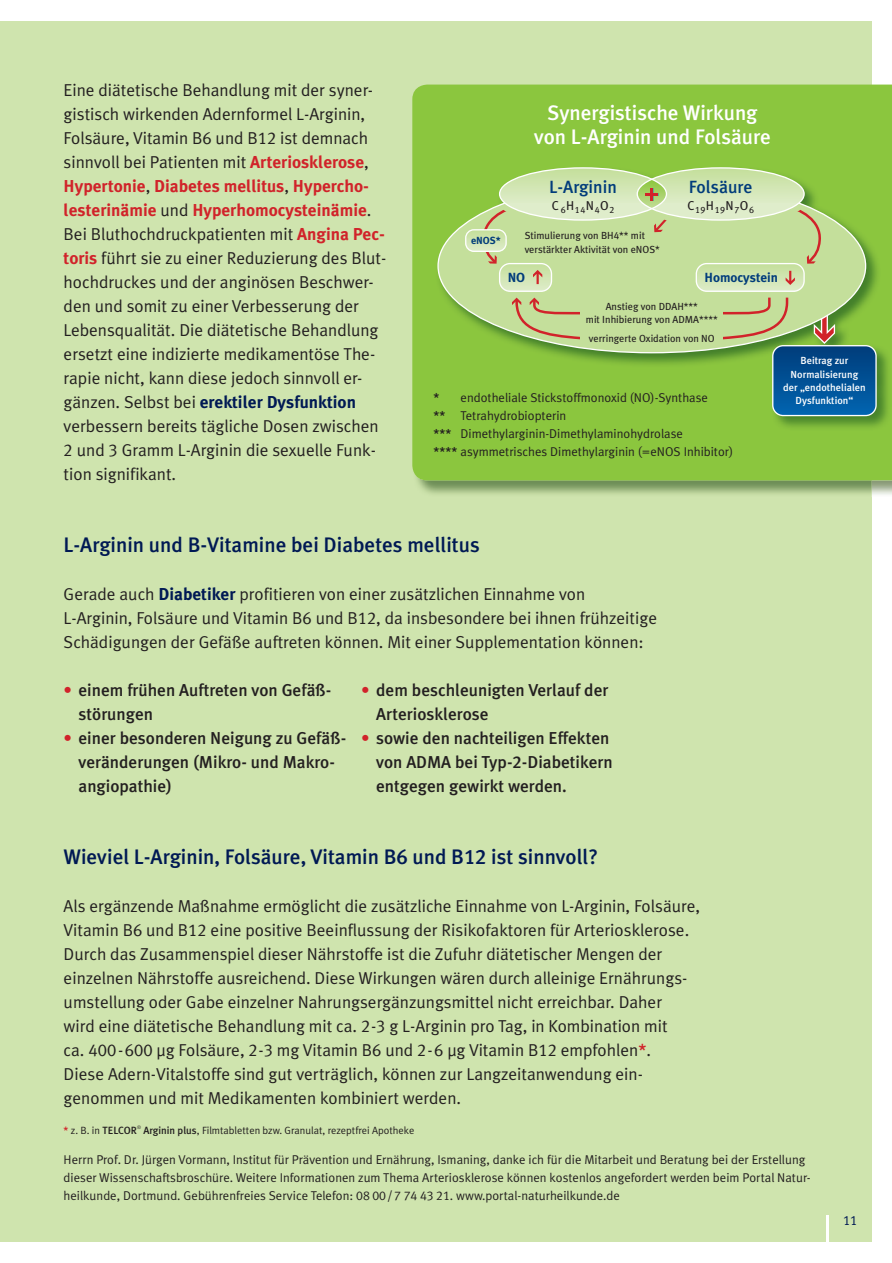
<style>
.page{position:relative;width:892px;height:1263px;background:#fff}
.page>*{position:absolute;margin:0;border:0;box-sizing:border-box;transform-origin:0 0}
.t1{font:500 21px "Meta Plus";color:#001954}
.t2{font:500 21px/24px "Meta Plus";color:#fff;text-align:center}
.t3{font:500 17.7px "Meta Plus";color:#013c7b}
.t4{font:17.25px/24px "Meta Plus Normal";color:#231f20}
.t5{font:500 17.25px/24px "Meta Plus";color:#231f20}
.t6{font:700 17.25px/24px "Meta Plus";color:#d1232a}
.t7{font:700 17.25px "Meta Plus";color:#001954}
.t8{font:13.5px "Meta Plus Normal Caps";color:#001954}
.t9{font:700 13.2px "Meta Plus";color:#013c7b}
.t10{font:12.75px/18px "Meta Plus Normal";color:#231f20}
.t11{font:10.5px "Meta Plus Normal";color:#231f20}
.t12{font:10.35px/13.2px "Meta Plus";color:#231f20;text-align:center}
.t13{font:500 10.35px/13.2px "Meta Plus";color:#fff;text-align:center}
.t14{font:700 10.35px "Meta Plus";color:#013c7b}
.t15{font:9.15px "Meta Plus Book Caps";color:#231f20}
.s1{font-family:"Meta Plus Normal Caps"}
.s2{font-family:"Meta Plus";font-weight:700;color:#d1232a}
.s3{font-family:"Meta Plus Normal";font-weight:400;color:#231f20}
.s4{font-family:"Meta Plus Book Caps"}
.s5{font-family:"Meta Plus";font-weight:500}
.s6{font-family:"Meta Plus";font-weight:700;color:#001954}
.s7{color:#d1232a}
.s8{font-family:"Meta Plus Medium Caps";font-weight:400}
.s9{font-family:"Meta Plus";font-weight:500;color:#d1232a}
</style>
<div class="page">
<div style="left:0;top:22px;width:872px;height:1220px;background:#cfe4ae"></div>
<img style="left:417px;top:480px;width:455px;height:17px">
<div style="left:412px;top:85px;width:480px;height:395px;background:#8bc63e"></div>
<img style="left:436px;top:166px;width:455px;height:265px">
<div style="left:438px;top:179px;width:428px;height:174px;background:#c4df9b;border-radius:50%"></div>
<div style="left:465px;top:229px;width:42px;height:23px;border:1px solid #fff;border-radius:8px"></div>
<svg style="left:466px;top:168px;width:410px;height:248px"></svg>
<hr style="left:827px;top:1215px;width:2px;height:48px;background:#fff">
<p class="t4" style="left:64px;top:80px;width:311px">Eine diätetische Behandlung mit der syner&shy;gistisch wirkenden Adernformel L-Arginin, Folsäure, Vitamin B<span class="s1">6</span> und B<span class="s1">12</span> ist demnach sinnvoll bei Patienten mit <span class="s2">Arteriosklerose</span>,</p>
<p class="t6" style="left:64px;top:176px;width:309px">Hypertonie<span class="s3">,</span> Diabetes mellitus<span class="s3">,</span> Hypercho&shy;lesterinämie <span class="s3">und</span> Hyperhomocysteinämie<span class="s3">.</span></p>
<p class="t4" style="left:64px;top:224px;width:324px">Bei Bluthochdruckpatienten mit <span class="s2">Angina Pec&shy;toris</span> führt sie zu einer Reduzierung des Blut&shy;hochdruckes und der anginösen Beschwer&shy;den und somit zu einer Verbesserung der Lebensqualität. Die diätetische Behandlung ersetzt eine indizierte medikamentöse The&shy;rapie nicht, kann diese jedoch sinnvoll er-</p>
<p class="t7" style="left:64px;top:396px;width:294px"><span class="s3">gänzen. Selbst bei</span> erektiler Dysfunktion</p>
<p class="t4" style="left:64px;top:416px;width:317px">verbessern bereits tägliche Dosen zwischen<br><span class="s1">2</span> und <span class="s1">3</span> Gramm L-Arginin die sexuelle Funk&shy;tion signifikant.</p>
<p class="t2" style="left:534px;top:103px;width:238px">Synergistische Wirkung von L-Arginin und Folsäure</p>
<p class="t14" style="left:471px;top:237px;width:31px">eNOS*</p>
<p class="t3" style="left:549px;top:180px;width:69px">L-Arginin</p>
<p class="t3" style="left:689px;top:180px;width:65px">Folsäure</p>
<p class="t15" style="left:552px;top:204px;width:64px"><sup>C</sup> 6<sup>H</sup>14<sup>N</sup>4<sup>O</sup>2</p>
<p class="t15" style="left:687px;top:204px;width:68px"><sup>C</sup>19<sup>H</sup>19<sup>N</sup>7<sup>O</sup>6</p>
<p class="t12" style="left:525px;top:230px;width:137px;text-align:left">Stimulierung von BH<span class="s4">4</span>** mit verstärkter Aktivität von eNOS*</p>
<p class="t9" style="left:508px;top:272px;width:19px">NO</p>
<p class="t9" style="left:704px;top:272px;width:75px">Homocystein</p>
<p class="t12" style="left:586px;top:301px;width:133px">Anstieg von DDAH***<br>mit Inhibierung von ADMA****</p>
<p class="t12" style="left:589px;top:332px;width:127px">verringerte Oxidation von NO</p>
<p class="t10" style="left:434px;top:390px;width:301px"><span class="s5">*</span> endotheliale Stickstoffmonoxid (NO)-Synthase<br><span class="s5">**</span> Tetrahydrobiopterin<br><span class="s5">***</span> Dimethylarginin-Dimethylaminohydrolase<br><span class="s5">****</span> asymmetrisches Dimethylarginin (=eNOS Inhibitor)</p>
<p class="t13" style="left:783px;top:355px;width:84px">Beitrag zur<br>Normalisierung der „endothelialen<br>Dysfunktion“</p>
<p class="t1" style="left:64px;top:537px;width:418px">L-Arginin und B-Vitamine bei Diabetes mellitus</p>
<p class="t4" style="left:64px;top:584px;width:595px">Gerade auch <span class="s6">Diabetiker</span> profitieren von einer zusätzlichen Einnahme von<br>L-Arginin, Folsäure und Vitamin B<span class="s1">6</span> und B<span class="s1">12</span>, da insbesondere bei ihnen frühzeitige<br>Schädigungen der Gefäße auftreten können. Mit einer Supplementation können:</p>
<p class="t5" style="left:79px;top:680px;width:254px;text-indent:-15px"><span class="s7">•</span> einem frühen Auftreten von Gefäß&shy;störungen</p>
<p class="t5" style="left:79px;top:728px;width:269px;text-indent:-15px"><span class="s7">•</span> einer besonderen Neigung zu Gefäß&shy;veränderungen (Mikro- und Makro&shy;angiopathie)</p>
<p class="t5" style="left:376px;top:680px;width:234px;text-indent:-15px"><span class="s7">•</span> dem beschleunigten Verlauf der<br>Arteriosklerose</p>
<p class="t5" style="left:376px;top:728px;width:238px;text-indent:-15px"><span class="s7">•</span> sowie den nachteiligen Effekten von ADMA bei Typ-<span class="s8">2</span>-Diabetikern entgegen gewirkt werden.</p>
<p class="t1" style="left:64px;top:849px;width:536px">Wieviel L-Arginin, Folsäure, Vitamin B<span class="s8">6</span> und B<span class="s8">12</span> ist sinnvoll?</p>
<p class="t4" style="left:64px;top:896px;width:638px">Als ergänzende Maßnahme ermöglicht die zusätzliche Einnahme von L-Arginin, Folsäure, Vitamin B<span class="s1">6</span> und B<span class="s1">12</span> eine positive Beeinflussung der Risikofaktoren für Arteriosklerose.<br>Durch das Zusammenspiel dieser Nährstoffe ist die Zufuhr diätetischer Mengen der einzelnen Nährstoffe ausreichend. Diese Wirkungen wären durch alleinige Ernährungs&shy;umstellung oder Gabe einzelner Nahrungsergänzungsmittel nicht erreichbar. Daher<br>wird eine diätetische Behandlung mit ca. <span class="s1">2</span>-<span class="s1">3</span> g L-Arginin pro Tag, in Kombination mit<br>ca. <span class="s1">400</span>-<span class="s1">600</span> μg Folsäure, <span class="s1">2</span>-<span class="s1">3</span> mg Vitamin B<span class="s1">6</span> und <span class="s1">2</span>-<span class="s1">6</span> μg Vitamin B<span class="s1">12</span> empfohlen<span class="s9">*</span>.<br>Diese Adern-Vitalstoffe sind gut verträglich, können zur Langzeitanwendung ein&shy;genommen und mit Medikamenten kombiniert werden.</p>
<p class="t11" style="left:64px;top:1126px;width:352px"><span class="s9">*</span> z. B. in <span class="s5">TELCOR</span><sup>®</sup> <span class="s5">Arginin plus</span>, Filmtabletten bzw. Granulat, rezeptfrei Apotheke</p>
<p class="t10" style="left:64px;top:1152px;width:748px">Herrn Prof. Dr. Jürgen Vormann, Institut für Prävention und Ernährung, Ismaning, danke ich für die Mitarbeit und Beratung bei der Erstellung dieser Wissenschaftsbroschüre. Weitere Informationen zum Thema Arteriosklerose können kostenlos angefordert werden beim Portal Natur&shy;heilkunde, Dortmund. Gebührenfreies Service Telefon: <span class="s1">08 00/7 74 43 21</span>. www.portal-naturheilkunde.de</p>
<p class="t8" style="left:843px;top:1212px;width:16px">11</p>
</div>
